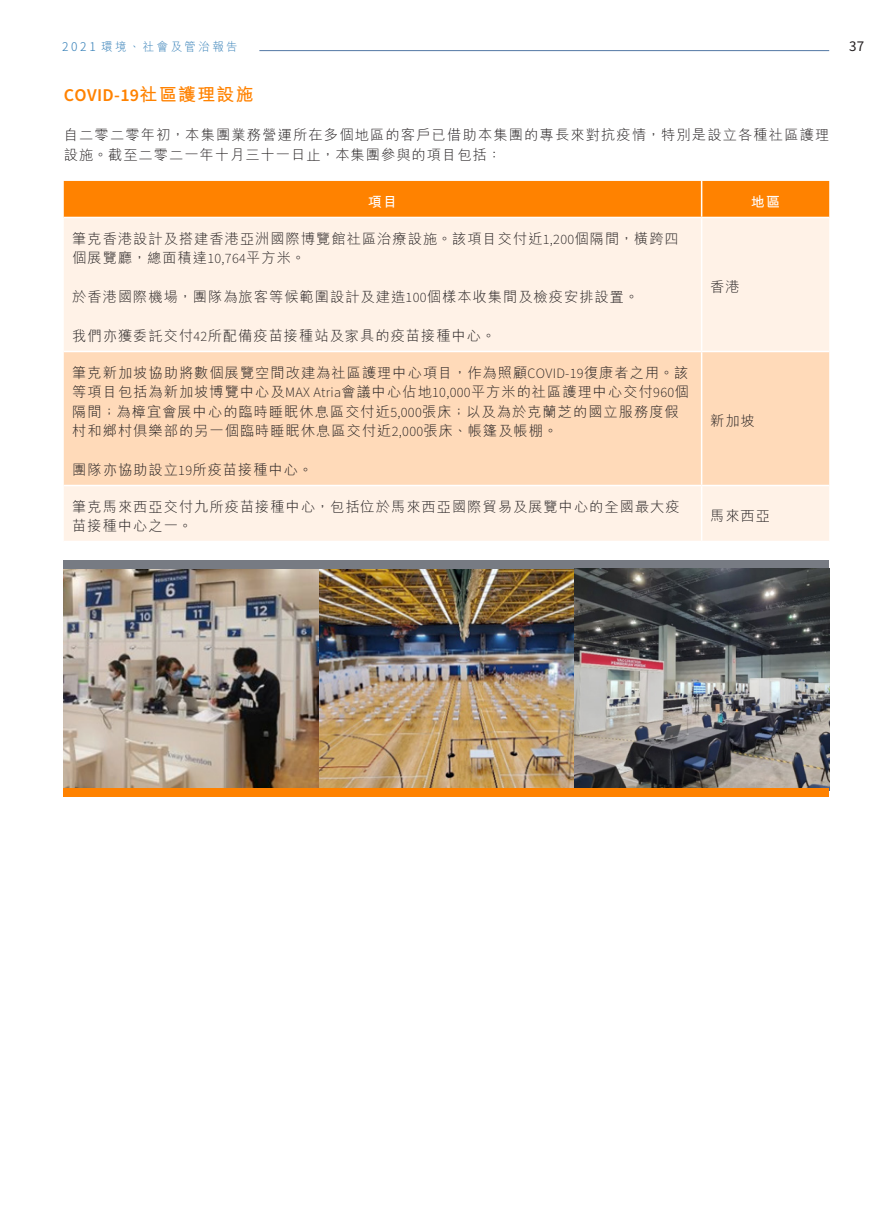
<style>
.page{position:relative;width:893px;height:1212px;background:#fff}
.page>*{position:absolute;margin:0;border:0;box-sizing:border-box;transform-origin:0 0}
._03_H3{font:600 18px "Source Sans Pro";letter-spacing:.02em;color:#ff8200}
.t1{font:15px "Source Sans Pro";color:#231f20}
._50_Table_txt{font:300 14.25px/19.5px "M Hei HK";letter-spacing:.07em;color:#231f20}
._00_txt{font:300 14.25px/19.5px "M Hei HK";letter-spacing:.08em;color:#231f20}
._50_Table_txt-2{font:700 14.25px "M Hei HK";color:#fff}
.t2{font:300 12px "M Hei HK";letter-spacing:.22em;color:#317db6;scale:.95 1}
.s1{font-family:"Source Han Sans"}
.s2{font-family:"M Hei HK";font-weight:700}
.s3{font-family:"Source Sans Pro"}
</style>
<div class="page">
<hr style="left:259px;top:50px;width:570px;height:1px;background:#6586ae">
<div style="left:64px;top:181px;width:765px;height:36px;background:#ff8200"></div>
<div style="left:64px;top:218px;width:765px;height:323px;background:#fff2e7"></div>
<div style="left:64px;top:352px;width:765px;height:133px;background:#ffdab9"></div>
<hr style="left:701px;top:181px;width:1px;height:36px;background:#fff">
<hr style="left:701px;top:218px;width:1px;height:133px;background:#fff">
<hr style="left:64px;top:351px;width:638px;height:1px;background:#fff">
<hr style="left:702px;top:351px;width:127px;height:1px;background:#fff">
<hr style="left:701px;top:352px;width:1px;height:133px;background:#fff">
<hr style="left:64px;top:485px;width:638px;height:1px;background:#fff">
<hr style="left:702px;top:485px;width:127px;height:1px;background:#fff">
<hr style="left:701px;top:486px;width:1px;height:55px;background:#fff">
<img style="left:64px;top:569px;width:765px;height:219px">
<div style="left:64px;top:561px;width:765px;height:8px;background:#777b83"></div>
<div style="left:64px;top:788px;width:765px;height:9px;background:#ff8200"></div>
<p class="t2" style="left:62px;top:38px;width:186px"><span class="s1">2021</span> 環境、社會及管治報告</p>
<p class="t1" style="left:849px;top:37px;width:17px">37</p>
<p class="_03_H3" style="left:64px;top:83px;width:192px">COVID-19<span class="s2">社區護理設施</span></p>
<p class="_00_txt" style="left:64px;top:125px;width:767px">自二零二零年初，本集團業務營運所在多個地區的客戶已借助本集團的專長來對抗疫情，特別是設立各種社區護理設施。截至二零二一年十月三十一日止，本集團參與的項目包括：</p>
<p class="_50_Table_txt-2" style="left:368px;top:192px;width:31px">項目</p>
<p class="_50_Table_txt-2" style="left:751px;top:192px;width:31px">地區</p>
<p class="_50_Table_txt" style="left:72px;top:228px;width:608px">筆克香港設計及搭建香港亞洲國際博覽館社區治療設施。該項目交付近<span class="s3">1,200</span>個隔間，橫跨四個展覽廳，總面積達<span class="s3">10,764</span>平方米。</p>
<p class="_50_Table_txt" style="left:72px;top:287px;width:568px">於香港國際機場，團隊為旅客等候範圍設計及建造<span class="s3">100</span>個樣本收集間及檢疫安排設置。</p>
<p class="_50_Table_txt" style="left:72px;top:326px;width:425px">我們亦獲委託交付<span class="s3">42</span>所配備疫苗接種站及家具的疫苗接種中心。</p>
<p class="_50_Table_txt" style="left:710px;top:277px;width:31px">香港</p>
<p class="_50_Table_txt" style="left:72px;top:362px;width:618px">筆克新加坡協助將數個展覽空間改建為社區護理中心項目，作為照顧<span class="s3">COVID-19</span>復康者之用。該等項目包括為新加坡博覽中心及<span class="s3">MAX Atria</span>會議中心佔地<span class="s3">10,000</span>平方米的社區護理中心交付<span class="s3">960</span>個隔間；為樟宜會展中心的臨時睡眠休息區交付近<span class="s3">5,000</span>張床；以及為於克蘭芝的國立服務度假村和鄉村俱樂部的另一個臨時睡眠休息區交付近<span class="s3">2,000</span>張床、帳篷及帳棚。</p>
<p class="_50_Table_txt" style="left:72px;top:460px;width:242px">團隊亦協助設立<span class="s3">19</span>所疫苗接種中心。</p>
<p class="_50_Table_txt" style="left:710px;top:411px;width:46px">新加坡</p>
<p class="_50_Table_txt" style="left:72px;top:496px;width:609px">筆克馬來西亞交付九所疫苗接種中心，包括位於馬來西亞國際貿易及展覽中心的全國最大疫苗接種中心之一。</p>
<p class="_50_Table_txt" style="left:710px;top:506px;width:61px">馬來西亞</p>
</div>
